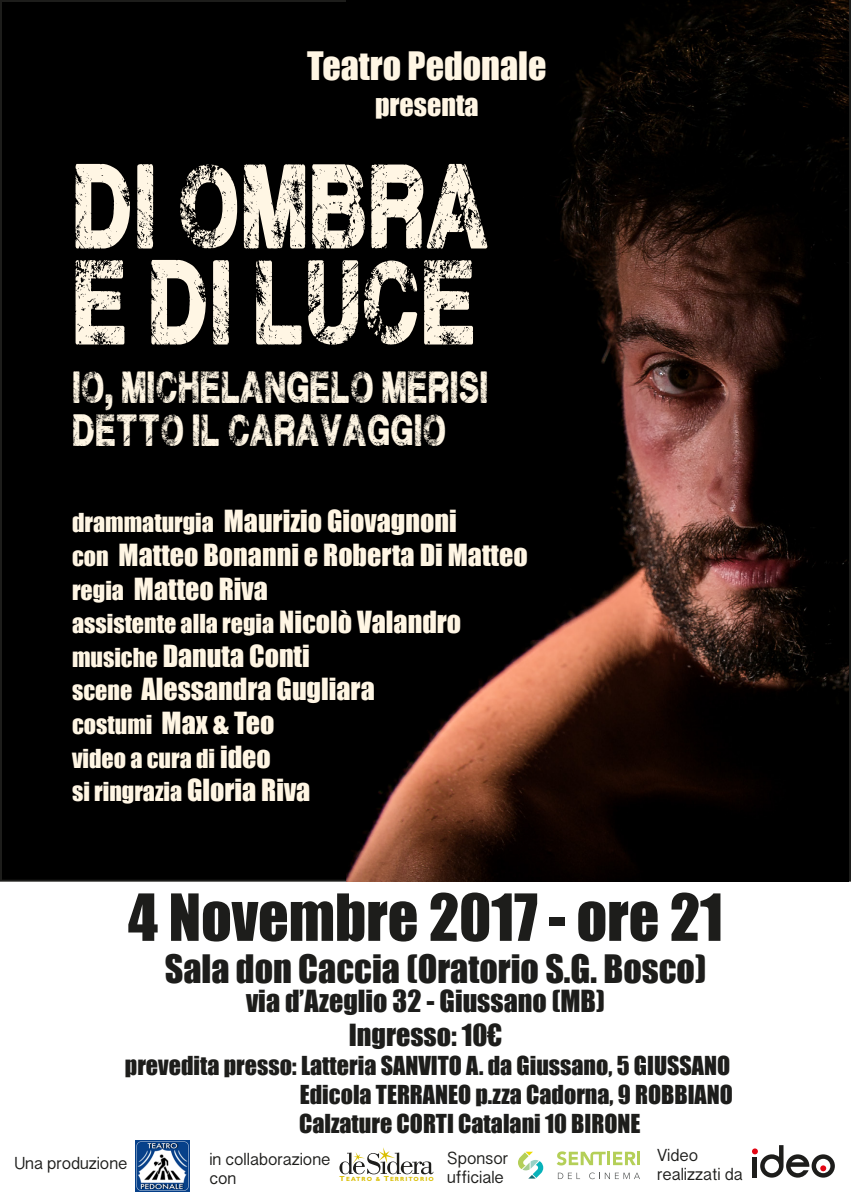
<style>
.page{position:relative;width:851px;height:1202px;background:#fff}
.page>*{position:absolute;margin:0;border:0;box-sizing:border-box;transform-origin:0 0}
.t1{font:96px "Plane Crash";color:#fff6e4;scale:.75 1}
.t2{font:60px "Impact";color:#1d1d1b}
.t3{font:36px "Plane Crash";color:#fff6e4;scale:.75 1}
.t4{font:36px "Impact";color:#1d1d1b}
.t5{font:36px "Impact";color:#fff6e4}
.t6{font:28px "Impact";color:#fff6e4}
.t7{font:28px "Impact";color:#1d1d1b}
.t8{font:24px "Impact";color:#1d1d1b}
.t9{font:24px "Impact";color:#fff6e4}
.t10{font:16px "Sinhala Sangam MN";color:#1d1d1b}
.t11{font:700 6px "Gill Sans";letter-spacing:.18em;color:#d9be00}
.s1{font-size:24px}
.s2{font-size:28px}
.s3{font-size:7.2px}
</style>
<div class="page">
<div style="left:1px;top:1px;width:848px;height:880px;background:#000"></div>
<img style="left:346px;top:0;width:502px;height:882px">
<svg style="left:752px;top:1145px;width:82px;height:33px"></svg>
<svg style="left:518px;top:1152px;width:25px;height:27px"></svg>
<svg style="left:557px;top:1173px;width:23px;height:6px"></svg>
<svg style="left:589px;top:1172px;width:51px;height:7px"></svg>
<svg style="left:556px;top:1151px;width:84px;height:14px"></svg>
<img style="left:136px;top:1141px;width:54px;height:50px">
<svg style="left:339px;top:1147px;width:94px;height:27px"></svg>
<p class="t5" style="left:307px;top:38px;width:241px">Teatro Pedonale</p>
<p class="t6" style="left:375px;top:83px;width:105px">presenta</p>
<p class="t1" style="left:72px;top:164px;width:558px">DI OMBRA</p>
<p class="t1" style="left:72px;top:260px;width:540px">E DI LUCE</p>
<p class="t3" style="left:72px;top:371px;width:556px">IO, MICHELANGELO MERISI</p>
<p class="t3" style="left:72px;top:415px;width:500px">DETTO IL CARAVAGGIO</p>
<p class="t6" style="left:72px;top:500px;width:386px"><span class="s1">drammaturgia</span> Maurizio Giovagnoni</p>
<p class="t6" style="left:72px;top:533px;width:457px"><span class="s1">con</span> Matteo Bonanni e Roberta Di Matteo</p>
<p class="t6" style="left:72px;top:567px;width:197px"><span class="s1">regia</span> Matteo Riva</p>
<p class="t9" style="left:72px;top:605px;width:390px">assistente alla regia <span class="s2">Nicolò Valandro</span></p>
<p class="t6" style="left:72px;top:634px;width:239px"><span class="s1">musiche</span> Danuta Conti</p>
<p class="t6" style="left:72px;top:668px;width:304px"><span class="s1">scene</span> Alessandra Gugliara</p>
<p class="t9" style="left:72px;top:706px;width:204px">costumi <span class="s2">Max &amp; Teo</span></p>
<p class="t9" style="left:72px;top:740px;width:200px">video a cura di <span class="s2">ideo</span></p>
<p class="t9" style="left:72px;top:773px;width:240px">si ringrazia <span class="s2">Gloria Riva</span></p>
<p class="t2" style="left:128px;top:871px;width:596px">4 Novembre 2017 - ore 21</p>
<p class="t4" style="left:165px;top:941px;width:543px">Sala don Caccia (Oratorio S.G. Bosco)</p>
<p class="t7" style="left:246px;top:979px;width:360px">via d’Azeglio 32 - Giussano (MB)</p>
<p class="t7" style="left:349px;top:1013px;width:155px">Ingresso: 10€</p>
<p class="t8" style="left:125px;top:1047px;width:606px">prevedita presso: Latteria SANVITO A. da Giussano, 5 GIUSSANO</p>
<p class="t8" style="left:300px;top:1076px;width:434px">Edicola TERRANEO p.zza Cadorna, 9 ROBBIANO</p>
<p class="t8" style="left:299px;top:1104px;width:343px">Calzature CORTI Catalani 10 BIRONE</p>
<p class="t10" style="left:14px;top:1151px;width:114px">Una produzione</p>
<p class="t10" style="left:209px;top:1147px;width:122px">in collaborazione</p>
<p class="t10" style="left:209px;top:1166px;width:28px">con</p>
<p class="t11" style="left:339px;top:1175px;width:96px"><span class="s3">T</span>EATRO &amp; <span class="s3">T</span>ERRITORIO</p>
<p class="t10" style="left:447px;top:1146px;width:62px">Sponsor</p>
<p class="t10" style="left:447px;top:1165px;width:58px">ufficiale</p>
<p class="t10" style="left:657px;top:1143px;width:43px">Video</p>
<p class="t10" style="left:657px;top:1162px;width:87px">realizzati da</p>
</div>
